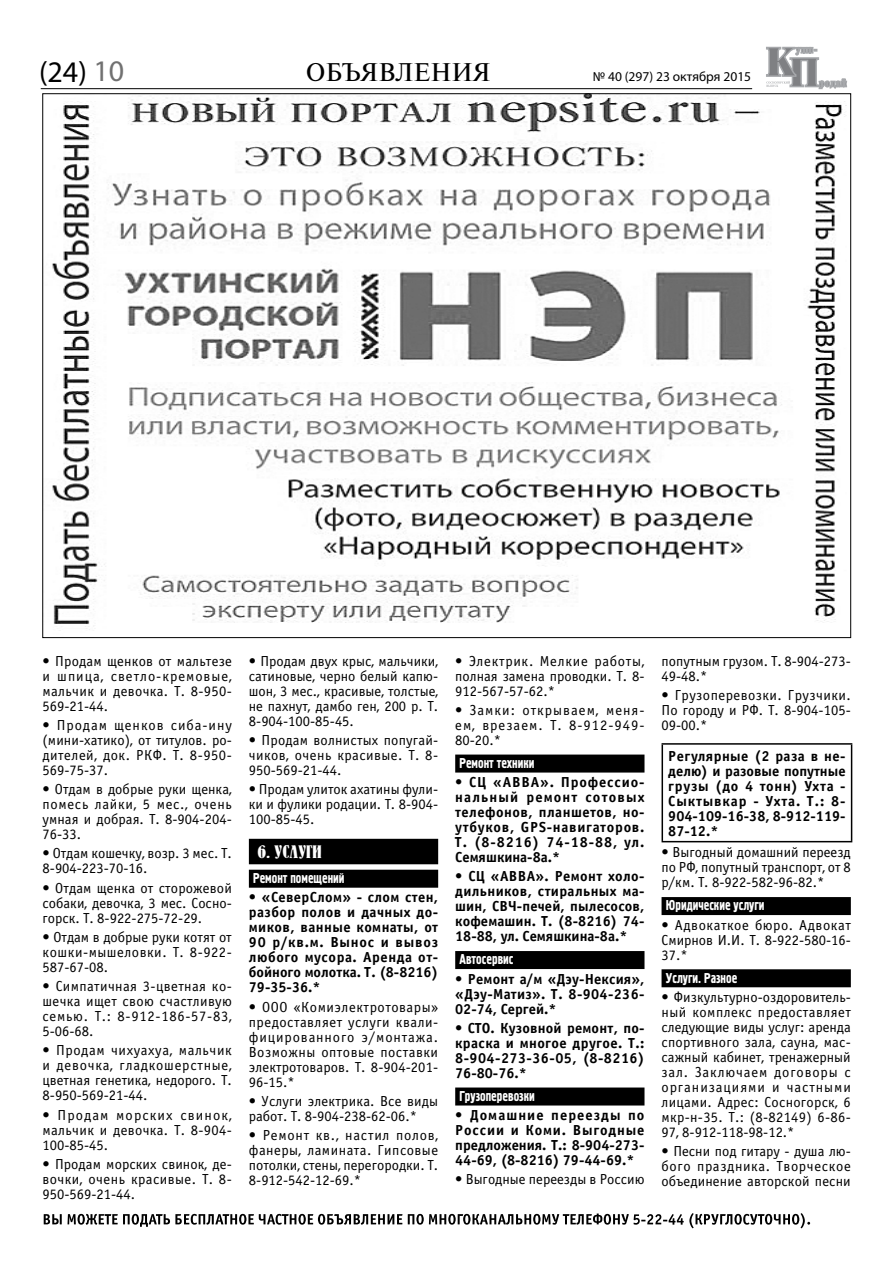
<style>
.page{position:relative;width:893px;height:1263px;background:#fff}
.page>*{position:absolute;margin:0;border:0;box-sizing:border-box;transform-origin:0 0}
.t1{font:30px "Myriad Pro";color:#000}
.t2{font:25.5px "Newton C";color:#000}
.t3{font:18px "Bernhard C";color:#fff}
.t4{font:14.55px/15px "Officina Sans C";letter-spacing:.005em;color:#000;text-align:justify}
.t5{font:700 14.55px/15px "Officina Sans C";letter-spacing:.01em;color:#000;text-align:justify}
.t6{font:14.25px "Hermes C";color:#fff;scale:.87 1}
.t7{font:13.5px "Myriad Pro";color:#000}
.s1{color:#717171}
</style>
<div class="page">
<svg style="left:766px;top:46px;width:81px;height:44px"></svg>
<hr style="left:41px;top:88px;width:711px;height:1px;background:#000">
<svg style="left:44px;top:1213px;width:766px;height:15px"></svg>
<div style="left:249px;top:839px;width:189px;height:25px;background:#000"></div>
<div style="left:249px;top:870px;width:189px;height:18px;background:#000"></div>
<div style="left:455px;top:755px;width:189px;height:18px;background:#000"></div>
<div style="left:455px;top:951px;width:189px;height:18px;background:#000"></div>
<div style="left:455px;top:1088px;width:189px;height:18px;background:#000"></div>
<div style="left:661px;top:897px;width:189px;height:18px;background:#000"></div>
<div style="left:661px;top:969px;width:189px;height:18px;background:#000"></div>
<hr style="left:661px;top:743px;width:191px;height:2px;background:#000">
<hr style="left:661px;top:745px;width:2px;height:96px;background:#000">
<hr style="left:850px;top:745px;width:2px;height:96px;background:#000">
<hr style="left:661px;top:841px;width:191px;height:1px;background:#000">
<img style="left:52px;top:96px;width:795px;height:533px">
<h1 class="t1" style="left:39px;top:60px;width:87px">(24) <span class="s1">10</span></h1>
<p class="t7" style="left:593px;top:71px;width:160px">№ 40 (297) 23 октября 2015</p>
<h2 class="t2" style="left:306px;top:63px;width:186px">ОБЪЯВЛЕНИЯ</h2>
<p class="t4" style="left:43px;top:654px;width:191px">• Продам щенков от мальтезе и шпица, светло-кремовые, мальчик и девочка. Т. 8-950- 569-21-44.</p>
<p class="t4" style="left:43px;top:719px;width:191px">• Продам щенков сиба-ину (мини-хатико), от титулов. ро&shy;дителей, док. РКФ. Т. 8-950- 569-75-37.</p>
<p class="t4" style="left:43px;top:783px;width:191px">• Отдам в добрые руки щенка, помесь лайки, 5 мес., очень умная и добрая. Т. 8-904-204- 76-33.</p>
<p class="t4" style="left:43px;top:847px;width:191px">• Отдам кошечку, возр. 3 мес. Т.<br>8-904-223-70-16.</p>
<p class="t4" style="left:43px;top:881px;width:191px">• Отдам щенка от сторожевой собаки, девочка, 3 мес. Сосно&shy;горск. Т. 8-922-275-72-29.</p>
<p class="t4" style="left:43px;top:931px;width:191px">• Отдам в добрые руки котят от кошки-мышеловки. Т. 8-922- 587-67-08.</p>
<p class="t4" style="left:43px;top:980px;width:191px">• Симпатичная 3-цветная ко&shy;шечка ищет свою счастливую семью. Т.: 8-912-186-57-83, 5-06-68.</p>
<p class="t4" style="left:43px;top:1044px;width:191px">• Продам чихуахуа, мальчик и девочка, гладкошерстные, цветная генетика, недорого. Т.<br>8-950-569-21-44.</p>
<p class="t4" style="left:43px;top:1108px;width:191px">• Продам морских свинок, мальчик и девочка. Т. 8-904- 100-85-45.</p>
<p class="t4" style="left:43px;top:1158px;width:191px">• Продам морских свинок, де&shy;вочки, очень красивые. Т. 8- 950-569-21-44.</p>
<p class="t4" style="left:249px;top:654px;width:191px">• Продам двух крыс, мальчики, сатиновые, черно белый капю&shy;шон, 3 мес., красивые, толстые, не пахнут, дамбо ген, 200 р. Т.<br>8-904-100-85-45.</p>
<p class="t4" style="left:249px;top:734px;width:191px">• Продам волнистых попугай&shy;чиков, очень красивые. Т. 8- 950-569-21-44.</p>
<p class="t4" style="left:249px;top:783px;width:191px">• Продам улиток ахатины фули&shy;ки и фулики родации. Т. 8-904- 100-85-45.</p>
<p class="t3" style="left:257px;top:845px;width:66px">6. УСЛУГИ</p>
<p class="t6" style="left:253px;top:873px;width:107px">Ремонт помещений</p>
<p class="t5" style="left:249px;top:891px;width:191px">• «СеверСлом» - слом стен, разбор полов и дачных до&shy;миков, ванные комнаты, от 90 р/кв.м. Вынос и вывоз любого мусора. Аренда от&shy;бойного молотка. Т. (8-8216)<br>79-35-36.*</p>
<p class="t4" style="left:249px;top:1000px;width:191px">• ООО «Комиэлектротовары» предоставляет услуги квали&shy;фицированного э/монтажа.<br>Возможны оптовые поставки электротоваров. Т. 8-904-201- 96-15.*</p>
<p class="t4" style="left:249px;top:1095px;width:191px">• Услуги электрика. Все виды работ. Т. 8-904-238-62-06.*</p>
<p class="t4" style="left:249px;top:1129px;width:191px">• Ремонт кв., настил полов, фанеры, ламината. Гипсовые потолки, стены, перегородки. Т.<br>8-912-542-12-69.*</p>
<p class="t4" style="left:455px;top:654px;width:191px">• Электрик. Мелкие работы, полная замена проводки. Т. 8- 912-567-57-62.*</p>
<p class="t4" style="left:455px;top:704px;width:191px">• Замки: открываем, меня&shy;ем, врезаем. Т. 8-912-949- 80-20.*</p>
<p class="t6" style="left:459px;top:758px;width:88px">Ремонт техники</p>
<p class="t5" style="left:455px;top:776px;width:191px">• СЦ «АВВА». Профессио&shy;нальный ремонт сотовых телефонов, планшетов, но&shy;утбуков, GPS-навигаторов.<br>Т. (8-8216) 74-18-88, ул.<br>Семяшкина-8а.*</p>
<p class="t5" style="left:455px;top:870px;width:191px">• СЦ «АВВА». Ремонт холо&shy;дильников, стиральных ма&shy;шин, СВЧ-печей, пылесосов, кофемашин. Т. (8-8216) 74- 18-88, ул. Семяшкина-8а.*</p>
<p class="t6" style="left:459px;top:954px;width:64px">Автосервис</p>
<p class="t5" style="left:455px;top:972px;width:191px">• Ремонт а/м «Дэу-Нексия», «Дэу-Матиз». Т. 8-904-236- 02-74, Сергей.*</p>
<p class="t5" style="left:455px;top:1022px;width:191px">• СТО. Кузовной ремонт, по&shy;краска и многое другое. Т.:<br>8-904-273-36-05, (8-8216)<br>76-80-76.*</p>
<p class="t6" style="left:459px;top:1091px;width:88px">Грузоперевозки</p>
<p class="t5" style="left:455px;top:1109px;width:191px">• Домашние переезды по России и Коми. Выгодные предложения. Т.: 8-904-273- 44-69, (8-8216) 79-44-69.*</p>
<p class="t4" style="left:455px;top:1173px;width:191px">• Выгодные переезды в Россию</p>
<p class="t4" style="left:661px;top:654px;width:191px">попутным грузом. Т. 8-904-273-<br>49-48.*</p>
<p class="t4" style="left:661px;top:689px;width:191px">• Грузоперевозки. Грузчики.<br>По городу и РФ. Т. 8-904-105- 09-00.*</p>
<p class="t5" style="left:668px;top:749px;width:179px">Регулярные (2 раза в не&shy;делю) и разовые попутные грузы (до 4 тонн) Ухта - Сыктывкар - Ухта. Т.: 8- 904-109-16-38, 8-912-119- 87-12.*</p>
<p class="t4" style="left:661px;top:846px;width:191px">• Выгодный домашний переезд по РФ, попутный транспорт, от 8 р/км. Т. 8-922-582-96-82.*</p>
<p class="t6" style="left:665px;top:900px;width:115px">Юридические услуги</p>
<p class="t4" style="left:661px;top:918px;width:191px">• Адвокаткое бюро. Адвокат Смирнов И.И. Т. 8-922-580-16- 37.*</p>
<p class="t6" style="left:665px;top:973px;width:84px">Услуги. Разное</p>
<p class="t4" style="left:661px;top:991px;width:191px">• Физкультурно-оздоровитель&shy;ный комплекс предоставляет следующие виды услуг: аренда спортивного зала, сауна, мас&shy;сажный кабинет, тренажерный зал. Заключаем договоры с организациями и частными лицами. Адрес: Сосногорск, 6 мкр-н-35. Т.: (8-82149) 6-86- 97, 8-912-118-98-12.*</p>
<p class="t4" style="left:661px;top:1145px;width:191px">• Песни под гитару - душа лю&shy;бого праздника. Творческое объединение авторской песни</p>
</div>
